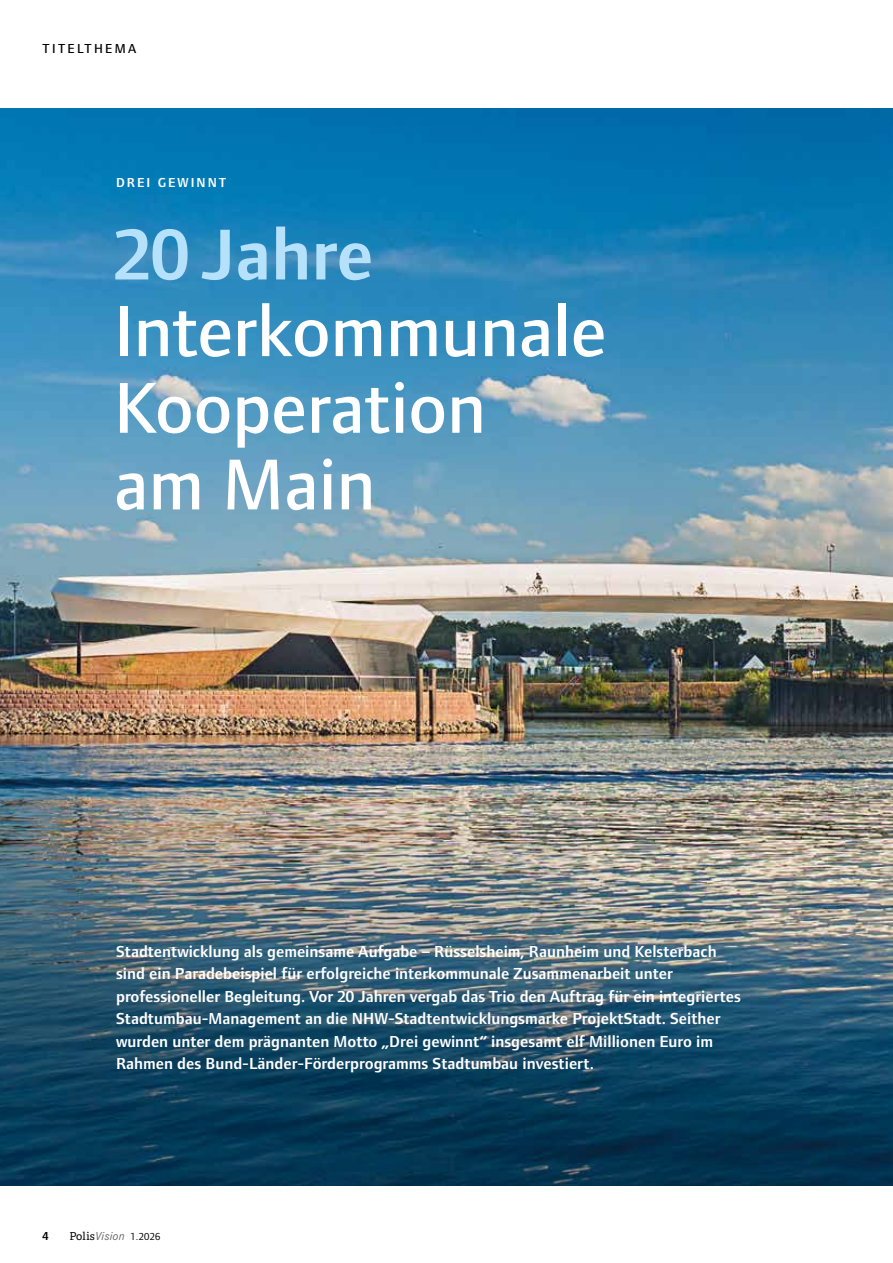
<style>
.page{position:relative;width:893px;height:1263px;background:#fff}
.page>*{position:absolute;margin:0;border:0;box-sizing:border-box;transform-origin:0 0}
.t1{font:500 74.55px/76.7px "Foundry Form Sans";color:#fff}
.t2{font:600 74.55px "Foundry Form Sans";color:#b5e1fa}
.t3{font:600 16.5px/22.5px "Foundry Form Sans";color:#fff}
.t4{font:600 13.5px "Foundry Form Sans";letter-spacing:.15em;color:#fff}
.t5{font:500 13.5px "Foundry Form Sans";letter-spacing:.18em;color:#000}
.t6{font:italic 12px "Corporate S Pro";letter-spacing:.02em;color:#646363}
.t7{font:600 12px "Foundry Form Sans";color:#000}
.s1{font-family:"Adelle";font-style:normal;font-size:10.95px;color:#000}
.s2{font-family:"Foundry Form Sans";font-style:normal;font-size:10.5px;color:#000}
</style>
<div class="page">
<img style="left:0;top:108px;width:893px;height:589px">
<img style="left:0;top:697px;width:893px;height:489px">
<p class="t5" style="left:43px;top:41px;width:95px">TITELTHEMA</p>
<p class="t4" style="left:116px;top:175px;width:112px">DREI GEWINNT</p>
<h1 class="t2" style="left:114px;top:213px;width:261px">20 Jahre</h1>
<h1 class="t1" style="left:114px;top:292px;width:494px">Interkommunale<br>Kooperation<br>am Main</h1>
<p class="t3" style="left:116px;top:940px;width:626px">Stadtentwicklung als gemeinsame Aufgabe – Rüsselsheim, Raunheim und Kelsterbach sind ein Paradebeispiel für erfolgreiche interkommunale Zusammenarbeit unter professioneller Begleitung. Vor 20 Jahren vergab das Trio den Auftrag für ein integriertes Stadtumbau-Management an die NHW-Stadtentwicklungsmarke ProjektStadt. Seither wurden unter dem prägnanten Motto „Drei gewinnt“ insgesamt elf Millionen Euro im Rahmen des Bund-Länder-Förderprogramms Stadtumbau investiert.</p>
<p class="t7" style="left:43px;top:1230px;width:7px">4</p>
<p class="t6" style="left:70px;top:1228px;width:92px"><span class="s1">Polis</span>Vision <span class="s2">1.2026</span></p>
</div>
